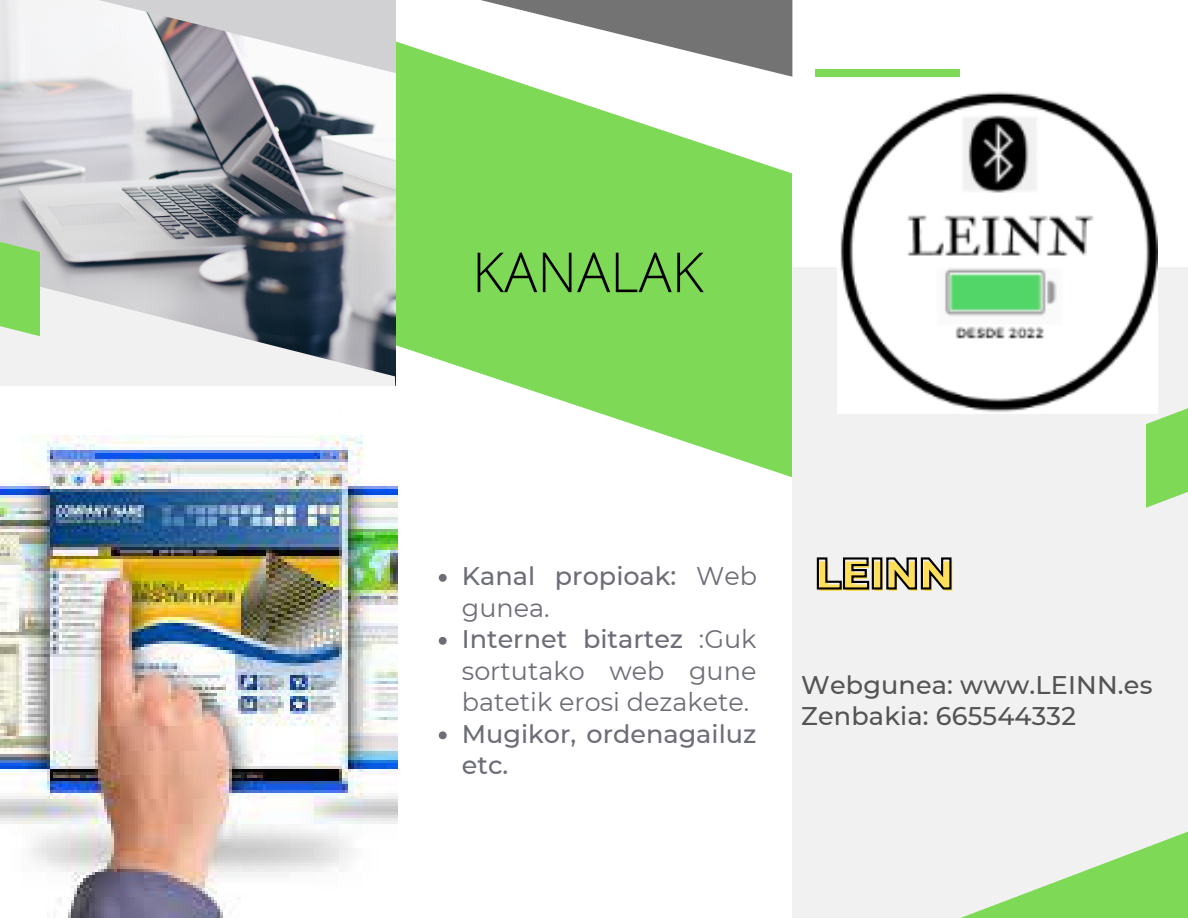
<style>
.page{position:relative;width:1188px;height:918px;background:#fff}
.page>*{position:absolute;margin:0;border:0;box-sizing:border-box;transform-origin:0 0}
.t1{font:300 55.2px "Open Sans";color:#000}
.t2{font:800 42.9px "Montserrat";color:#ffde59}
.t3{font:25.5px/31.5px "Montserrat";color:#6c6d76}
.t4{font:500 25.5px/31.5px "Montserrat";letter-spacing:.005em;color:#545454}
.t5{font:500 25.5px/31.5px "Montserrat";color:#6c6d76}
.s1{font-weight:500}
</style>
<div class="page">
<div style="left:792px;top:268px;width:396px;height:650px;background:#f1f1f2"></div>
<svg style="left:961px;top:831px;width:227px;height:87px"></svg>
<svg style="left:397px;top:77px;width:395px;height:400px;fill:#7ed957"></svg>
<img style="left:0;top:73px;width:397px;height:751px">
<img style="left:0;top:245px;width:395px;height:627px">
<div style="left:815px;top:70px;width:145px;height:7px;background:#7ed957"></div>
<svg style="left:0;top:0;width:305px;height:73px;fill:#f3f3f4"></svg>
<svg style="left:305px;top:0;width:487px;height:77px"></svg>
<svg style="left:0;top:793px;width:317px;height:125px"></svg>
<svg style="left:0;top:168px;width:40px;height:168px;background:#a1ce8f"></svg>
<svg style="left:1146px;top:408px;width:42px;height:100px;background:#8fdc6e"></svg>
<img style="left:837px;top:92px;width:321px;height:322px">
<svg style="left:439px;top:574px;width:8px;height:8px"></svg>
<svg style="left:439px;top:637px;width:8px;height:8px"></svg>
<svg style="left:439px;top:731px;width:8px;height:8px"></svg>
<svg style="left:816px;top:557px;width:136px;height:33px"></svg>
<h1 class="t1" style="left:472px;top:233px;width:233px">KANALAK</h1>
<p class="t3" style="left:462px;top:560px;width:297px"><span class="s1">Kanal propioak:</span> Web gunea.<br><span class="s1">Internet bitartez</span> :Guk sortutako web gune batetik erosi dezakete.</p>
<p class="t5" style="left:462px;top:718px;width:296px">Mugikor, ordenagailuz etc.</p>
<h2 class="t2" style="left:817px;top:549px;width:140px">LEINN</h2>
<p class="t4" style="left:801px;top:669px;width:353px">Webgunea: www.LEINN.es<br>Zenbakia: 665544332</p>
</div>
